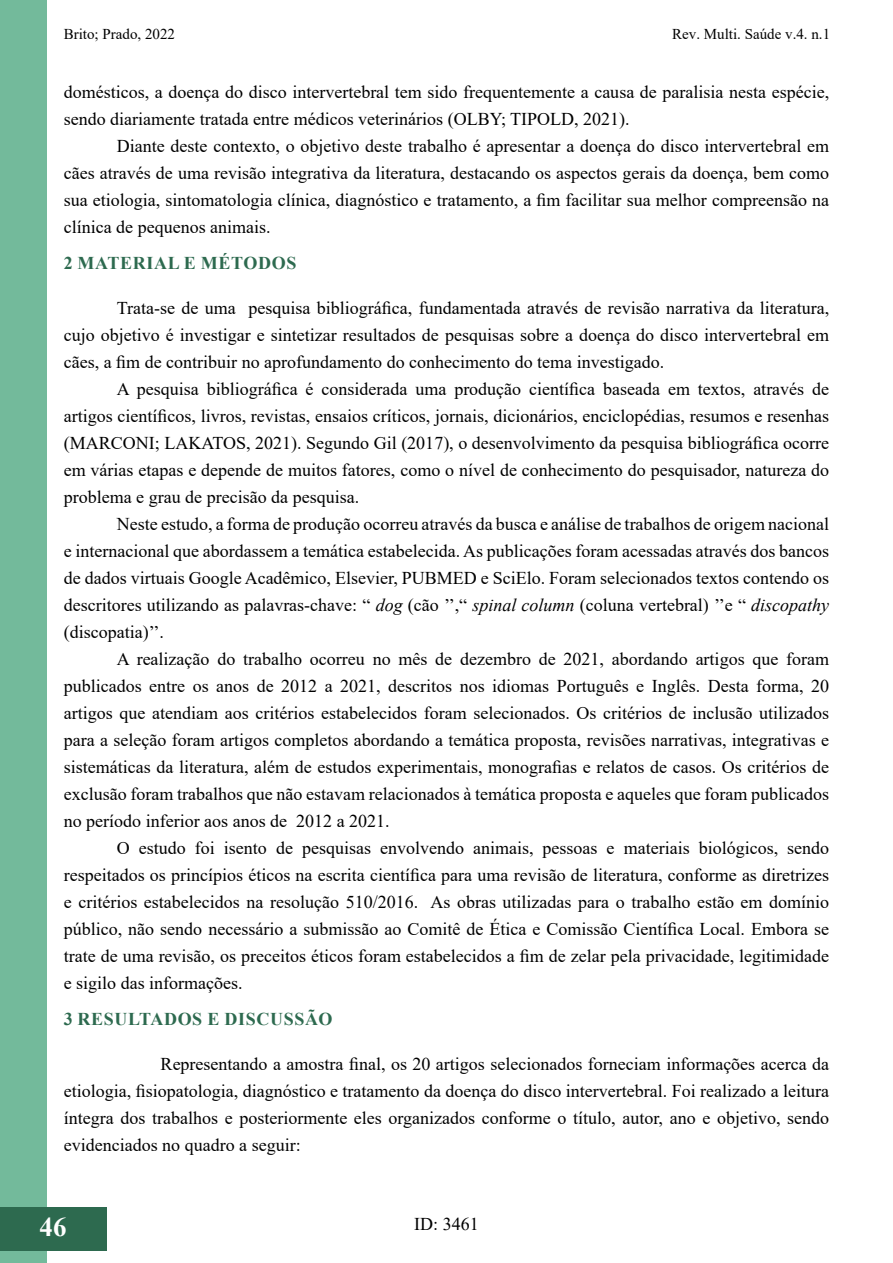
<style>
.page{position:relative;width:893px;height:1263px;background:#fff}
.page>*{position:absolute;margin:0;border:0;box-sizing:border-box;transform-origin:0 0}
.t1{font:700 27px "Times New Roman";color:#fff}
.t2{font:18px/27px "Times New Roman";color:#000;text-align:justify}
.t3{font:700 18px "Times New Roman";letter-spacing:.035em;color:#2d6a4f}
.t4{font:15px "Times New Roman";color:#000}
.s1{font-style:italic}
</style>
<div class="page">
<div style="left:0;top:1px;width:47px;height:1262px;background:#73ba9b"></div>
<div style="left:0;top:1207px;width:106px;height:43px;background:#2d6a4f"></div>
<p class="t4" style="left:64px;top:24px;width:113px">Brito; Prado, 2022</p>
<p class="t4" style="left:672px;top:24px;width:159px">Rev. Multi. Saúde v.4. n.1</p>
<p class="t2" style="left:64px;top:77px;width:767px">domésticos, a doença do disco intervertebral tem sido frequentemente a causa de paralisia nesta espécie, sendo diariamente tratada entre médicos veterinários (OLBY; TIPOLD, 2021).</p>
<p class="t2" style="left:64px;top:131px;width:767px;text-indent:53px">Diante deste contexto, o objetivo deste trabalho é apresentar a doença do disco intervertebral em cães através de uma revisão integrativa da literatura, destacando os aspectos gerais da doença, bem como sua etiologia, sintomatologia clínica, diagnóstico e tratamento, a fim facilitar sua melhor compreensão na clínica de pequenos animais.</p>
<p class="t3" style="left:64px;top:250px;width:234px">2 MATERIAL E MÉTODOS</p>
<p class="t2" style="left:64px;top:293px;width:767px;text-indent:53px">Trata-se de uma pesquisa bibliográfica, fundamentada através de revisão narrativa da literatura, cujo objetivo é investigar e sintetizar resultados de pesquisas sobre a doença do disco intervertebral em cães, a fim de contribuir no aprofundamento do conhecimento do tema investigado.</p>
<p class="t2" style="left:64px;top:374px;width:767px;text-indent:53px">A pesquisa bibliográfica é considerada uma produção científica baseada em textos, através de artigos científicos, livros, revistas, ensaios críticos, jornais, dicionários, enciclopédias, resumos e resenhas (MARCONI; LAKATOS, 2021). Segundo Gil (2017), o desenvolvimento da pesquisa bibliográfica ocorre em várias etapas e depende de muitos fatores, como o nível de conhecimento do pesquisador, natureza do problema e grau de precisão da pesquisa.</p>
<p class="t2" style="left:64px;top:509px;width:767px;text-indent:53px">Neste estudo, a forma de produção ocorreu através da busca e análise de trabalhos de origem nacional e internacional que abordassem a temática estabelecida. As publicações foram acessadas através dos bancos de dados virtuais Google Acadêmico, Elsevier, PUBMED e SciElo. Foram selecionados textos contendo os descritores utilizando as palavras-chave: “ <span class="s1">dog</span> (cão ’’,“ <span class="s1">spinal column</span> (coluna vertebral) ’’e “ <span class="s1">discopathy </span>(discopatia)’’.</p>
<p class="t2" style="left:64px;top:644px;width:767px;text-indent:53px">A realização do trabalho ocorreu no mês de dezembro de 2021, abordando artigos que foram publicados entre os anos de 2012 a 2021, descritos nos idiomas Português e Inglês. Desta forma, 20 artigos que atendiam aos critérios estabelecidos foram selecionados. Os critérios de inclusão utilizados para a seleção foram artigos completos abordando a temática proposta, revisões narrativas, integrativas e sistemáticas da literatura, além de estudos experimentais, monografias e relatos de casos. Os critérios de exclusão foram trabalhos que não estavam relacionados à temática proposta e aqueles que foram publicados no período inferior aos anos de 2012 a 2021.</p>
<p class="t2" style="left:64px;top:833px;width:767px;text-indent:53px">O estudo foi isento de pesquisas envolvendo animais, pessoas e materiais biológicos, sendo respeitados os princípios éticos na escrita científica para uma revisão de literatura, conforme as diretrizes e critérios estabelecidos na resolução 510/2016. As obras utilizadas para o trabalho estão em domínio público, não sendo necessário a submissão ao Comitê de Ética e Comissão Científica Local. Embora se trate de uma revisão, os preceitos éticos foram estabelecidos a fim de zelar pela privacidade, legitimidade e sigilo das informações.</p>
<p class="t3" style="left:64px;top:1006px;width:270px">3 RESULTADOS E DISCUSSÃO</p>
<p class="t2" style="left:64px;top:1049px;width:767px;text-indent:97px">Representando a amostra final, os 20 artigos selecionados forneciam informações acerca da etiologia, fisiopatologia, diagnóstico e tratamento da doença do disco intervertebral. Foi realizado a leitura íntegra dos trabalhos e posteriormente eles organizados conforme o título, autor, ano e objetivo, sendo evidenciados no quadro a seguir:</p>
<h1 class="t1" style="left:40px;top:1207px;width:28px">46</h1>
<p class="t2" style="left:414px;top:1210px;width:66px">ID: 3461</p>
</div>
